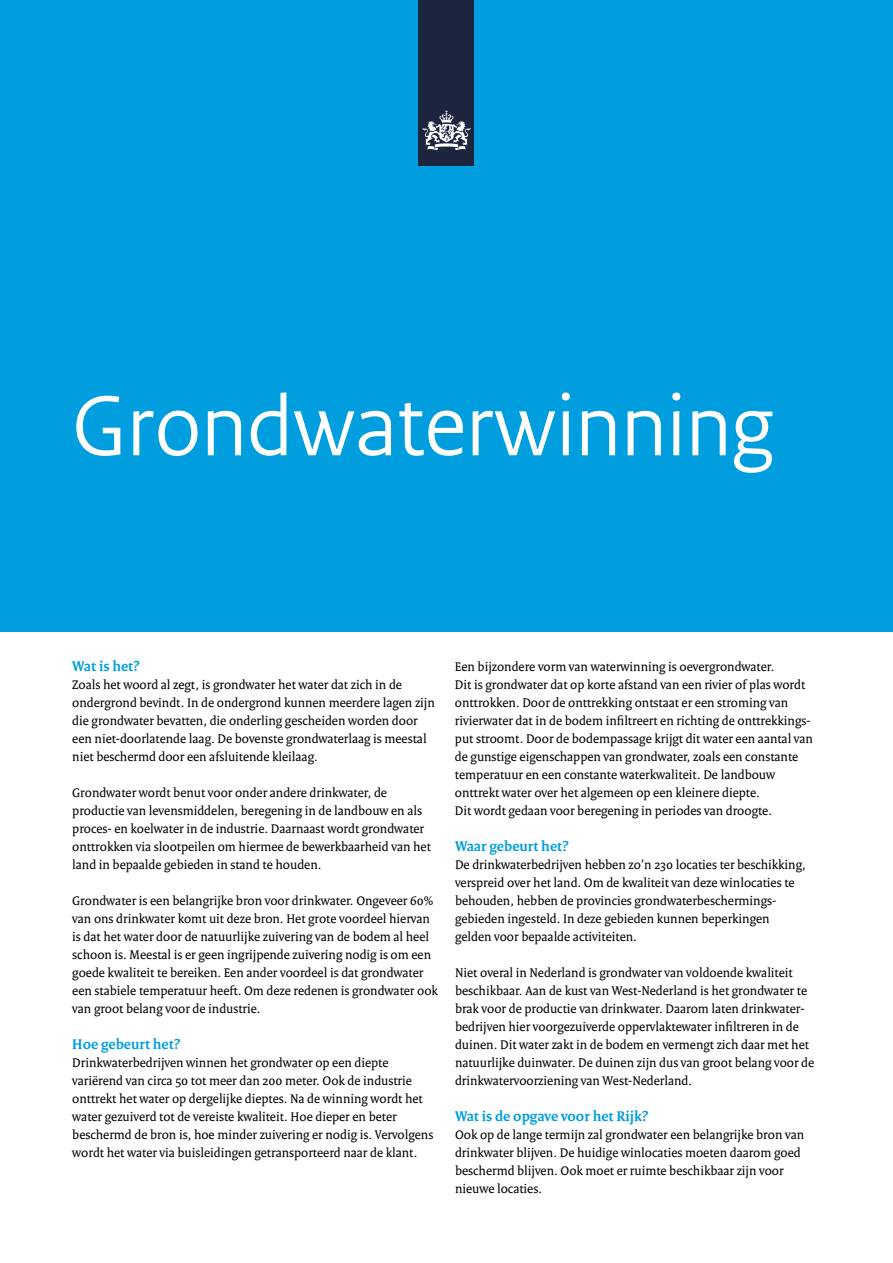
<style>
.page{position:relative;width:893px;height:1263px;background:#fff}
.page>*{position:absolute;margin:0;border:0;box-sizing:border-box;transform-origin:0 0}
.t1{font:90px "Rijksoverheid Sans Heading";color:#fff}
.t2{font:700 15px "Rijksoverheid Serif";color:#009ede}
.t3{font:13.5px/18px "Rijksoverheid Serif";color:#000}
</style>
<div class="page">
<div style="left:0;top:0;width:893px;height:631px;background:#009ede"></div>
<div style="left:419px;top:0;width:55px;height:166px;background:#1c243e"></div>
<svg style="left:423px;top:110px;width:47px;height:40px"></svg>
<h1 class="t1" style="left:72px;top:374px;width:703px">Grondwaterwinning</h1>
<p class="t2" style="left:72px;top:657px;width:69px">Wat is het?</p>
<p class="t3" style="left:72px;top:676px;width:364px">Zoals het woord al zegt, is grondwater het water dat zich in de ondergrond bevindt. In de ondergrond kunnen meerdere lagen zijn die grondwater bevatten, die onderling gescheiden worden door een niet-doorlatende laag. De bovenste grondwaterlaag is meestal niet beschermd door een afsluitende kleilaag.</p>
<p class="t3" style="left:72px;top:784px;width:360px">Grondwater wordt benut voor onder andere drinkwater, de productie van levensmiddelen, beregening in de landbouw en als proces- en koelwater in de industrie. Daarnaast wordt grondwater onttrokken via slootpeilen om hiermee de bewerkbaarheid van het land in bepaalde gebieden in stand te houden.</p>
<p class="t3" style="left:72px;top:892px;width:367px">Grondwater is een belangrijke bron voor drinkwater. Ongeveer 60% van ons drinkwater komt uit deze bron. Het grote voordeel hiervan is dat het water door de natuurlijke zuivering van de bodem al heel schoon is. Meestal is er geen ingrijpende zuivering nodig is om een goede kwaliteit te bereiken. Een ander voordeel is dat grondwater een stabiele temperatuur heeft. Om deze redenen is grondwater ook van groot belang voor de industrie.</p>
<p class="t2" style="left:72px;top:1035px;width:109px">Hoe gebeurt het?</p>
<p class="t3" style="left:72px;top:1054px;width:363px">Drinkwaterbedrijven winnen het grondwater op een diepte variërend van circa 50 tot meer dan 200 meter. Ook de industrie onttrekt het water op dergelijke dieptes. Na de winning wordt het water gezuiverd tot de vereiste kwaliteit. Hoe dieper en beter beschermd de bron is, hoe minder zuivering er nodig is. Vervolgens wordt het water via buisleidingen getransporteerd naar de klant.</p>
<p class="t3" style="left:455px;top:658px;width:360px">Een bijzondere vorm van waterwinning is oevergrondwater.<br>Dit is grondwater dat op korte afstand van een rivier of plas wordt onttrokken. Door de onttrekking ontstaat er een stroming van rivierwater dat in de bodem infiltreert en richting de onttrekkings&shy;put stroomt. Door de bodempassage krijgt dit water een aantal van de gunstige eigenschappen van grondwater, zoals een constante temperatuur en een constante waterkwaliteit. De landbouw onttrekt water over het algemeen op een kleinere diepte.<br>Dit wordt gedaan voor beregening in periodes van droogte.</p>
<p class="t2" style="left:455px;top:837px;width:115px">Waar gebeurt het?</p>
<p class="t3" style="left:455px;top:856px;width:352px">De drinkwaterbedrijven hebben zo’n 230 locaties ter beschikking, verspreid over het land. Om de kwaliteit van deze winlocaties te behouden, hebben de provincies grondwaterbeschermings&shy;gebieden ingesteld. In deze gebieden kunnen beperkingen gelden voor bepaalde activiteiten.</p>
<p class="t3" style="left:455px;top:964px;width:361px">Niet overal in Nederland is grondwater van voldoende kwaliteit beschikbaar. Aan de kust van West-Nederland is het grondwater te brak voor de productie van drinkwater. Daarom laten drinkwater&shy;bedrijven hier voorgezuiverde oppervlaktewater infiltreren in de duinen. Dit water zakt in de bodem en vermengt zich daar met het natuurlijke duinwater. De duinen zijn dus van groot belang voor de drinkwatervoorziening van West-Nederland.</p>
<p class="t2" style="left:455px;top:1107px;width:195px">Wat is de opgave voor het Rijk?</p>
<p class="t3" style="left:455px;top:1126px;width:351px">Ook op de lange termijn zal grondwater een belangrijke bron van drinkwater blijven. De huidige winlocaties moeten daarom goed beschermd blijven. Ook moet er ruimte beschikbaar zijn voor nieuwe locaties.</p>
</div>
